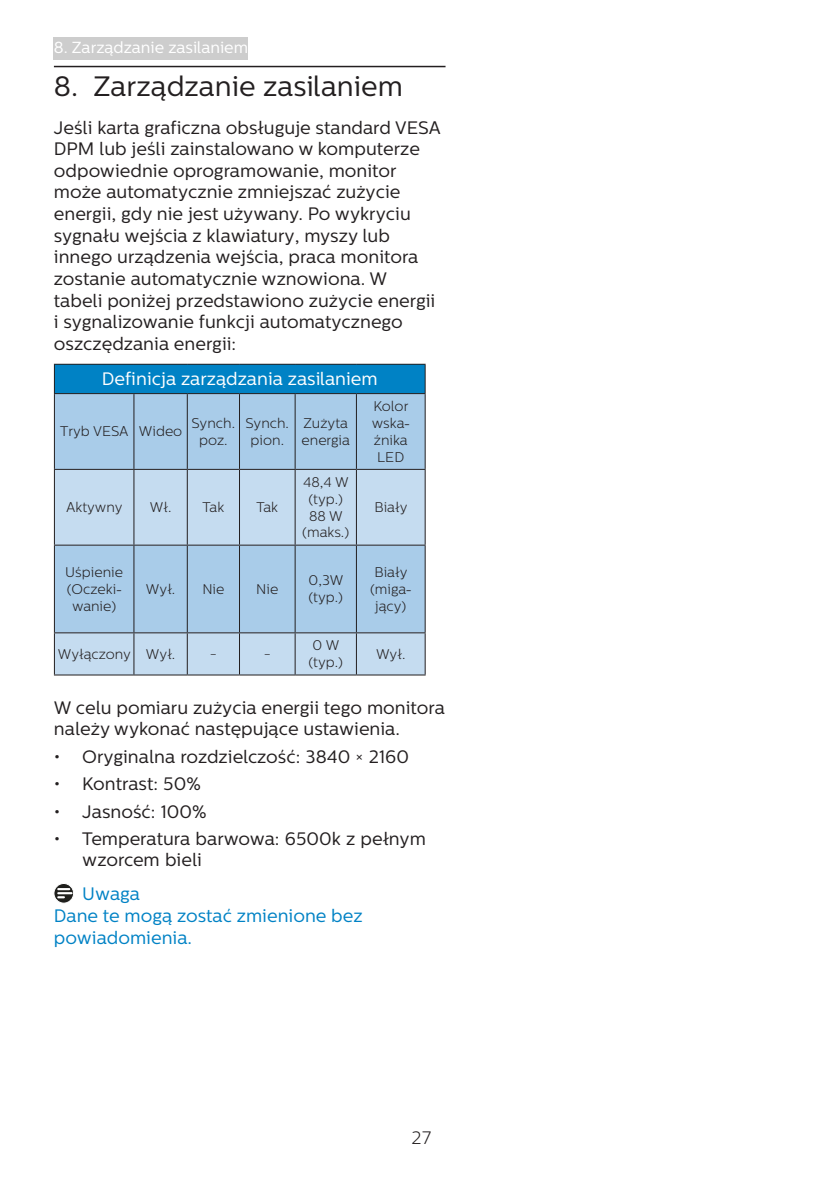
<style>
.page{position:relative;width:840px;height:1191px;background:#fff}
.page>*{position:absolute;margin:0;border:0;box-sizing:border-box;transform-origin:0 0}
.t1{font:28px "Centrale Sans";color:#231f20}
.chapter-paragraph{font:18px/21.6px "Centrale Sans";color:#231f20}
.Heading_4{font:18px/21.6px "Centrale Sans";color:#231f20}
.Note_body{font:18px/21.6px "Centrale Sans";color:#0082c5}
.t2{font:18px "Centrale Sans";color:#fff}
.Heading_4_Blue{font:18px "Centrale Sans";color:#0082c5}
.t3{font:300 18px "Centrale Sans";color:#231f20}
.t4{font:16px "Centrale Sans";color:#fff}
.t5{font:300 14px/16.8px "Centrale Sans";color:#231f20;text-align:center}
</style>
<div class="page">
<div style="left:54px;top:37px;width:194px;height:23px;background:#cdcdcd"></div>
<hr style="left:54px;top:66px;width:391px;height:1px;background:#231f20">
<div style="left:54px;top:364px;width:371px;height:29px;background:#0082c5"></div>
<div style="left:55px;top:394px;width:369px;height:75px;background:#a9cce9"></div>
<svg style="left:55px;top:470px;width:369px;height:204px;background:#b7d2ea"></svg>
<hr style="left:54px;top:364px;width:80px;height:1px;background:#231f20">
<svg style="left:54px;top:365px;width:1px;height:28px"></svg>
<hr style="left:134px;top:364px;width:53px;height:1px;background:#231f20">
<hr style="left:187px;top:364px;width:52px;height:1px;background:#231f20">
<hr style="left:239px;top:364px;width:56px;height:1px;background:#231f20">
<hr style="left:295px;top:364px;width:61px;height:1px;background:#231f20">
<hr style="left:356px;top:364px;width:69px;height:1px;background:#231f20">
<svg style="left:424px;top:365px;width:1px;height:28px"></svg>
<hr style="left:54px;top:393px;width:80px;height:1px;background:#231f20">
<hr style="left:54px;top:394px;width:1px;height:75px;background:#231f20">
<hr style="left:134px;top:393px;width:53px;height:1px;background:#231f20">
<hr style="left:133px;top:394px;width:1px;height:75px;background:#231f20">
<hr style="left:187px;top:393px;width:52px;height:1px;background:#231f20">
<hr style="left:187px;top:394px;width:1px;height:75px;background:#231f20">
<hr style="left:239px;top:393px;width:56px;height:1px;background:#231f20">
<hr style="left:239px;top:394px;width:1px;height:75px;background:#231f20">
<hr style="left:295px;top:393px;width:61px;height:1px;background:#231f20">
<hr style="left:294px;top:394px;width:1px;height:75px;background:#231f20">
<hr style="left:356px;top:393px;width:69px;height:1px;background:#231f20">
<hr style="left:356px;top:394px;width:1px;height:75px;background:#231f20">
<hr style="left:424px;top:394px;width:1px;height:75px;background:#231f20">
<hr style="left:54px;top:469px;width:80px;height:1px;background:#231f20">
<hr style="left:54px;top:470px;width:1px;height:74px;background:#231f20">
<hr style="left:134px;top:469px;width:53px;height:1px;background:#231f20">
<hr style="left:133px;top:470px;width:1px;height:74px;background:#231f20">
<hr style="left:187px;top:469px;width:52px;height:1px;background:#231f20">
<hr style="left:187px;top:470px;width:1px;height:74px;background:#231f20">
<hr style="left:239px;top:469px;width:56px;height:1px;background:#231f20">
<hr style="left:239px;top:470px;width:1px;height:74px;background:#231f20">
<hr style="left:295px;top:469px;width:61px;height:1px;background:#231f20">
<hr style="left:294px;top:470px;width:1px;height:74px;background:#231f20">
<hr style="left:356px;top:469px;width:69px;height:1px;background:#231f20">
<hr style="left:356px;top:470px;width:1px;height:74px;background:#231f20">
<hr style="left:424px;top:470px;width:1px;height:74px;background:#231f20">
<hr style="left:54px;top:544px;width:80px;height:1px;background:#231f20">
<hr style="left:54px;top:545px;width:1px;height:87px;background:#231f20">
<hr style="left:134px;top:544px;width:53px;height:1px;background:#231f20">
<hr style="left:133px;top:545px;width:1px;height:87px;background:#231f20">
<hr style="left:187px;top:544px;width:52px;height:1px;background:#231f20">
<hr style="left:187px;top:545px;width:1px;height:87px;background:#231f20">
<hr style="left:239px;top:544px;width:56px;height:1px;background:#231f20">
<hr style="left:239px;top:545px;width:1px;height:87px;background:#231f20">
<hr style="left:295px;top:544px;width:61px;height:1px;background:#231f20">
<hr style="left:294px;top:545px;width:1px;height:87px;background:#231f20">
<hr style="left:356px;top:544px;width:69px;height:1px;background:#231f20">
<hr style="left:356px;top:545px;width:1px;height:87px;background:#231f20">
<hr style="left:424px;top:545px;width:1px;height:87px;background:#231f20">
<hr style="left:54px;top:632px;width:80px;height:1px;background:#231f20">
<hr style="left:54px;top:633px;width:1px;height:41px;background:#231f20">
<hr style="left:134px;top:632px;width:53px;height:1px;background:#231f20">
<hr style="left:133px;top:633px;width:1px;height:41px;background:#231f20">
<hr style="left:187px;top:632px;width:52px;height:1px;background:#231f20">
<hr style="left:187px;top:633px;width:1px;height:41px;background:#231f20">
<hr style="left:239px;top:632px;width:56px;height:1px;background:#231f20">
<hr style="left:239px;top:633px;width:1px;height:41px;background:#231f20">
<hr style="left:295px;top:632px;width:61px;height:1px;background:#231f20">
<hr style="left:294px;top:633px;width:1px;height:41px;background:#231f20">
<hr style="left:356px;top:632px;width:69px;height:1px;background:#231f20">
<hr style="left:356px;top:633px;width:1px;height:41px;background:#231f20">
<hr style="left:424px;top:633px;width:1px;height:41px;background:#231f20">
<hr style="left:54px;top:674px;width:80px;height:1px;background:#231f20">
<hr style="left:134px;top:674px;width:53px;height:1px;background:#231f20">
<hr style="left:187px;top:674px;width:52px;height:1px;background:#231f20">
<hr style="left:239px;top:674px;width:56px;height:1px;background:#231f20">
<hr style="left:295px;top:674px;width:61px;height:1px;background:#231f20">
<hr style="left:356px;top:674px;width:69px;height:1px;background:#231f20">
<svg style="left:54px;top:883px;width:20px;height:20px"></svg>
<div style="left:54px;top:883px;width:20px;height:20px;border:1px solid #fff;border-radius:50%"></div>
<svg style="left:58px;top:888px;width:13px;height:10px"></svg>
<p class="t4" style="left:54px;top:38px;width:195px">8. Zarządzanie zasilaniem</p>
<p class="t1" style="left:54px;top:70px;width:350px">8. Zarządzanie zasilaniem</p>
<p class="chapter-paragraph" style="left:54px;top:117px;width:388px">Jeśli karta graficzna obsługuje standard VESA DPM lub jeśli zainstalowano w komputerze odpowiednie oprogramowanie, monitor może automatycznie zmniejszać zużycie energii, gdy nie jest używany. Po wykryciu sygnału wejścia z klawiatury, myszy lub innego urządzenia wejścia, praca monitora zostanie automatycznie wznowiona. W<br>tabeli poniżej przedstawiono zużycie energii i sygnalizowanie funkcji automatycznego oszczędzania energii:</p>
<p class="t2" style="left:102px;top:368px;width:277px">Definicja zarządzania zasilaniem</p>
<p class="t5" style="left:60px;top:423px;width:70px">Tryb VESA</p>
<p class="t5" style="left:139px;top:423px;width:45px">Wideo</p>
<p class="t5" style="left:191px;top:415px;width:45px">Synch. poz.</p>
<p class="t5" style="left:245px;top:415px;width:45px">Synch. pion.</p>
<p class="t5" style="left:301px;top:415px;width:50px;text-align:left">Zużyta energia</p>
<p class="t5" style="left:371px;top:398px;width:39px">Kolor wska&shy;źnika<br>LED</p>
<p class="t5" style="left:66px;top:499px;width:58px">Aktywny</p>
<p class="t5" style="left:150px;top:499px;width:23px">Wł.</p>
<p class="t5" style="left:202px;top:499px;width:23px">Tak</p>
<p class="t5" style="left:256px;top:499px;width:23px">Tak</p>
<p class="t5" style="left:303px;top:474px;width:47px">48,4 W (typ.)</p>
<p class="t5" style="left:302px;top:507px;width:48px">88 W (maks.)</p>
<p class="t5" style="left:374px;top:499px;width:35px">Biały</p>
<p class="t5" style="left:65px;top:564px;width:59px">Uśpienie (Oczeki&shy;wanie)</p>
<p class="t5" style="left:146px;top:580px;width:31px">Wył.</p>
<p class="t5" style="left:202px;top:580px;width:24px">Nie</p>
<p class="t5" style="left:256px;top:580px;width:24px">Nie</p>
<p class="t5" style="left:308px;top:572px;width:36px;text-align:left">0,3W (typ.)</p>
<p class="t5" style="left:370px;top:564px;width:43px">Biały (miga&shy;jący)</p>
<p class="t5" style="left:308px;top:637px;width:36px">0 W (typ.)</p>
<p class="t5" style="left:376px;top:645px;width:31px">Wył.</p>
<p class="Heading_4" style="left:54px;top:696px;width:392px">W celu pomiaru zużycia energii tego monitora należy wykonać następujące ustawienia.</p>
<p class="chapter-paragraph" style="left:54px;top:746px;width:356px">• Oryginalna rozdzielczość: 3840 × 2160</p>
<p class="chapter-paragraph" style="left:54px;top:773px;width:148px">• Kontrast: 50%</p>
<p class="chapter-paragraph" style="left:54px;top:800px;width:154px">• Jasność: 100%</p>
<p class="chapter-paragraph" style="left:82px;top:828px;width:345px;text-indent:-28px">• Temperatura barwowa: 6500k z pełnym wzorcem bieli</p>
<p class="Heading_4_Blue" style="left:82px;top:883px;width:59px">Uwaga</p>
<p class="Note_body" style="left:54px;top:905px;width:310px">Dane te mogą zostać zmienione bez powiadomienia.</p>
<p class="t5" style="left:58px;top:645px;width:75px">Wyłączony</p>
<p class="t5" style="left:146px;top:645px;width:31px">Wył.</p>
<p class="t5" style="left:210px;top:645px;width:9px">-</p>
<p class="t5" style="left:263px;top:645px;width:9px">-</p>
<p class="t3" style="left:411px;top:1127px;width:21px">27</p>
</div>
